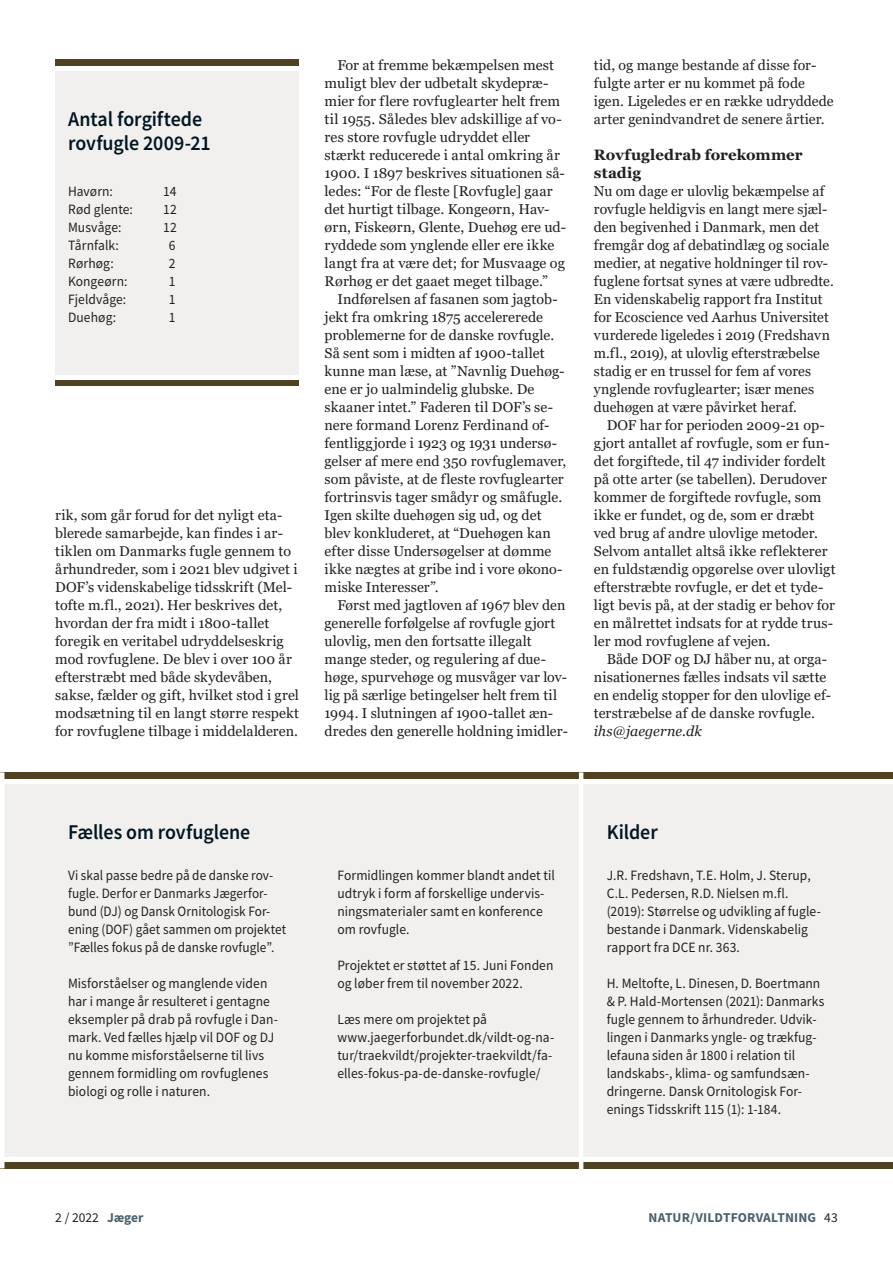
<style>
.page{position:relative;width:893px;height:1263px;background:#fff}
.page>*{position:absolute;margin:0;border:0;box-sizing:border-box;transform-origin:0 0}
.FaktaStart{font:600 21px/24px "Source Sans Pro";letter-spacing:-.005em;color:#011622;scale:.95 1}
.Mlmrubrik{font:700 15px/18px "Georgia";letter-spacing:.005em;color:#231f20}
.Brød{font:14.25px/18px "Georgia";color:#231f20}
.FaktaBrød{font:14.25px/18px "Source Sans Pro";letter-spacing:.005em;color:#231f20;scale:.95 1}
.Brødstart{font:14.25px/18px "Georgia";letter-spacing:.005em;color:#231f20}
.FaktaBrød-2{font:14.25px/18px "Source Sans Pro";letter-spacing:.005em;color:#231f20;scale:.93 1}
.Email{font:italic 14.25px "Georgia";letter-spacing:.01em;color:#231f20}
.t1{font:700 13.5px "Source Sans Pro";letter-spacing:.01em;color:#4a626e}
.t2{font:13.5px "Source Sans Pro";color:#231f20}
.s1{font-weight:700;color:#4a626e}
.s2{font-weight:400;color:#231f20}
</style>
<div class="page">
<div style="left:55px;top:70px;width:244px;height:309px;background:#f1f0ef"></div>
<div style="left:0;top:783px;width:893px;height:374px;background:#f1f0ef"></div>
<div style="left:55px;top:60px;width:244px;height:6px;background:#50421f"></div>
<div style="left:0;top:772px;width:893px;height:7px;background:#50421f"></div>
<div style="left:55px;top:379px;width:244px;height:7px;background:#50421f"></div>
<div style="left:0;top:1162px;width:893px;height:6px;background:#50421f"></div>
<hr style="left:55px;top:375px;width:244px;height:4px;background:#fff">
<hr style="left:579px;top:772px;width:4px;height:407px;background:#fff">
<hr style="left:0;top:772px;width:4px;height:396px;background:#fff">
<p class="FaktaStart" style="left:68px;top:107px;width:152px">Antal forgiftede rovfugle 2009-21</p>
<p class="FaktaBrød" style="left:68px;top:182px;width:49px">Havørn:</p>
<p class="FaktaBrød" style="left:163px;top:182px;width:15px">14</p>
<p class="FaktaBrød" style="left:68px;top:200px;width:70px">Rød glente:</p>
<p class="FaktaBrød" style="left:163px;top:200px;width:16px">12</p>
<p class="FaktaBrød" style="left:68px;top:218px;width:58px">Musvåge:</p>
<p class="FaktaBrød" style="left:163px;top:218px;width:16px">12</p>
<p class="FaktaBrød" style="left:68px;top:236px;width:55px">Tårnfalk:</p>
<p class="FaktaBrød" style="left:169px;top:236px;width:9px">6</p>
<p class="FaktaBrød" style="left:68px;top:254px;width:50px">Rørhøg:</p>
<p class="FaktaBrød" style="left:169px;top:254px;width:9px">2</p>
<p class="FaktaBrød" style="left:68px;top:272px;width:64px">Kongeørn:</p>
<p class="FaktaBrød" style="left:169px;top:272px;width:9px">1</p>
<p class="FaktaBrød" style="left:68px;top:290px;width:63px">Fjeldvåge:</p>
<p class="FaktaBrød" style="left:169px;top:290px;width:9px">1</p>
<p class="FaktaBrød" style="left:68px;top:308px;width:52px">Duehøg:</p>
<p class="FaktaBrød" style="left:169px;top:308px;width:9px">1</p>
<p class="Brødstart" style="left:55px;top:507px;width:245px">rik, som går forud for det nyligt eta&shy;blerede samarbejde, kan findes i ar&shy;tiklen om Danmarks fugle gennem to århundreder, som i 2021 blev udgivet i DOF’s videnskabelige tidsskrift (Mel&shy;tofte m.fl., 2021). Her beskrives det, hvordan der fra midt i 1800-tallet foregik en veritabel udryddelseskrig mod rovfuglene. De blev i over 100 år efterstræbt med både skydevåben, sakse, fælder og gift, hvilket stod i grel modsætning til en langt større respekt for rovfuglene tilbage i middelalderen.</p>
<p class="Brød" style="left:325px;top:57px;width:243px;text-indent:13px">For at fremme bekæmpelsen mest muligt blev der udbetalt skydepræ&shy;mier for flere rovfuglearter helt frem til 1955. Således blev adskillige af vo&shy;res store rovfugle udryddet eller stærkt reducerede i antal omkring år 1900. I 1897 beskrives situationen så&shy;ledes: “For de fleste [Rovfugle] gaar det hurtigt tilbage. Kongeørn, Hav&shy;ørn, Fiskeørn, Glente, Duehøg ere ud&shy;ryddede som ynglende eller ere ikke langt fra at være det; for Musvaage og Rørhøg er det gaaet meget tilbage.”</p>
<p class="Brød" style="left:325px;top:291px;width:243px;text-indent:13px">Indførelsen af fasanen som jagtob&shy;jekt fra omkring 1875 accelererede problemerne for de danske rovfugle.<br>Så sent som i midten af 1900-tallet kunne man læse, at ”Navnlig Duehøg&shy;ene er jo ualmindelig glubske. De skaaner intet.” Faderen til DOF’s se&shy;nere formand Lorenz Ferdinand of&shy;fentliggjorde i 1923 og 1931 undersø&shy;gelser af mere end 350 rovfuglemaver, som påviste, at de fleste rovfuglearter fortrinsvis tager smådyr og småfugle.<br>Igen skilte duehøgen sig ud, og det blev konkluderet, at “Duehøgen kan efter disse Undersøgelser at dømme ikke nægtes at gribe ind i vore økono&shy;miske Interesser”.</p>
<p class="Brød" style="left:325px;top:597px;width:245px;text-indent:13px">Først med jagtloven af 1967 blev den generelle forfølgelse af rovfugle gjort ulovlig, men den fortsatte illegalt mange steder, og regulering af due&shy;høge, spurvehøge og musvåger var lov&shy;lig på særlige betingelser helt frem til 1994. I slutningen af 1900-tallet æn&shy;dredes den generelle holdning imidler-</p>
<p class="Brød" style="left:594px;top:57px;width:241px">tid, og mange bestande af disse for&shy;fulgte arter er nu kommet på fode igen. Ligeledes er en række udryddede arter genindvandret de senere årtier.</p>
<p class="Mlmrubrik" style="left:594px;top:146px;width:210px">Rovfugledrab forekommer stadig</p>
<p class="Brødstart" style="left:594px;top:183px;width:241px">Nu om dage er ulovlig bekæmpelse af rovfugle heldigvis en langt mere sjæl&shy;den begivenhed i Danmark, men det fremgår dog af debatindlæg og sociale medier, at negative holdninger til rov&shy;fuglene fortsat synes at være udbredte.<br>En videnskabelig rapport fra Institut for Ecoscience ved Aarhus Universitet vurderede ligeledes i 2019 (Fredshavn m.fl., 2019), at ulovlig efterstræbelse stadig er en trussel for fem af vores ynglende rovfuglearter; især menes duehøgen at være påvirket heraf.</p>
<p class="Brød" style="left:594px;top:417px;width:243px;text-indent:13px">DOF har for perioden 2009-21 op&shy;gjort antallet af rovfugle, som er fun&shy;det forgiftede, til 47 individer fordelt på otte arter (se tabellen). Derudover kommer de forgiftede rovfugle, som ikke er fundet, og de, som er dræbt ved brug af andre ulovlige metoder.<br>Selvom antallet altså ikke reflekterer en fuldstændig opgørelse over ulovligt efterstræbte rovfugle, er det et tyde&shy;ligt bevis på, at der stadig er behov for en målrettet indsats for at rydde trus&shy;ler mod rovfuglene af vejen.</p>
<p class="Brød" style="left:594px;top:651px;width:239px;text-indent:13px">Både DOF og DJ håber nu, at orga&shy;nisationernes fælles indsats vil sætte en endelig stopper for den ulovlige ef&shy;terstræbelse af de danske rovfugle.</p>
<p class="Email" style="left:594px;top:722px;width:109px">ihs@jaegerne.dk</p>
<p class="FaktaStart" style="left:68px;top:820px;width:193px">Fælles om rovfuglene</p>
<p class="FaktaBrød-2" style="left:68px;top:866px;width:236px">Vi skal passe bedre på de danske rov&shy;fugle. Derfor er Danmarks Jægerfor&shy;bund (DJ) og Dansk Ornitologisk For&shy;ening (DOF) gået sammen om projektet ”Fælles fokus på de danske rovfugle”.</p>
<p class="FaktaBrød" style="left:68px;top:974px;width:222px">Misforståelser og manglende viden har i mange år resulteret i gentagne eksempler på drab på rovfugle i Dan&shy;mark. Ved fælles hjælp vil DOF og DJ nu komme misforståelserne til livs gennem formidling om rovfuglenes biologi og rolle i naturen.</p>
<p class="FaktaBrød" style="left:337px;top:866px;width:231px">Formidlingen kommer blandt andet til udtryk i form af forskellige undervis&shy;ningsmaterialer samt en konference om rovfugle.</p>
<p class="FaktaBrød" style="left:337px;top:956px;width:229px">Projektet er støttet af 15. Juni Fonden og løber frem til november 2022.</p>
<p class="FaktaBrød" style="left:337px;top:1010px;width:230px">Læs mere om projektet på www.jaegerforbundet.dk/vildt-og-na&shy;tur/traekvildt/projekter-traekvildt/fa&shy;elles-fokus-pa-de-danske-rovfugle/</p>
<p class="FaktaStart" style="left:607px;top:820px;width:55px">Kilder</p>
<p class="FaktaBrød" style="left:607px;top:866px;width:227px">J.R. Fredshavn, T.E. Holm, J. Sterup, C.L. Pedersen, R.D. Nielsen m.fl. (2019): Størrelse og udvikling af fugle&shy;bestande i Danmark. Videnskabelig rapport fra DCE nr. 363.</p>
<p class="FaktaBrød" style="left:607px;top:974px;width:231px">H. Meltofte, L. Dinesen, D. Boertmann &amp; P. Hald-Mortensen (2021): Danmarks fugle gennem to århundreder. Udvik&shy;lingen i Danmarks yngle- og trækfug&shy;lefauna siden år 1800 i relation til landskabs-, klima- og samfundsæn&shy;dringerne. Dansk Ornitologisk For&shy;enings Tidsskrift 115 (1): 1-184.</p>
<p class="t2" style="left:55px;top:1209px;width:90px">2 / 2022 <span class="s1">Jæger</span></p>
<p class="t1" style="left:648px;top:1208px;width:191px">NATUR/VILDTFORVALTNING <span class="s2">43</span></p>
</div>
